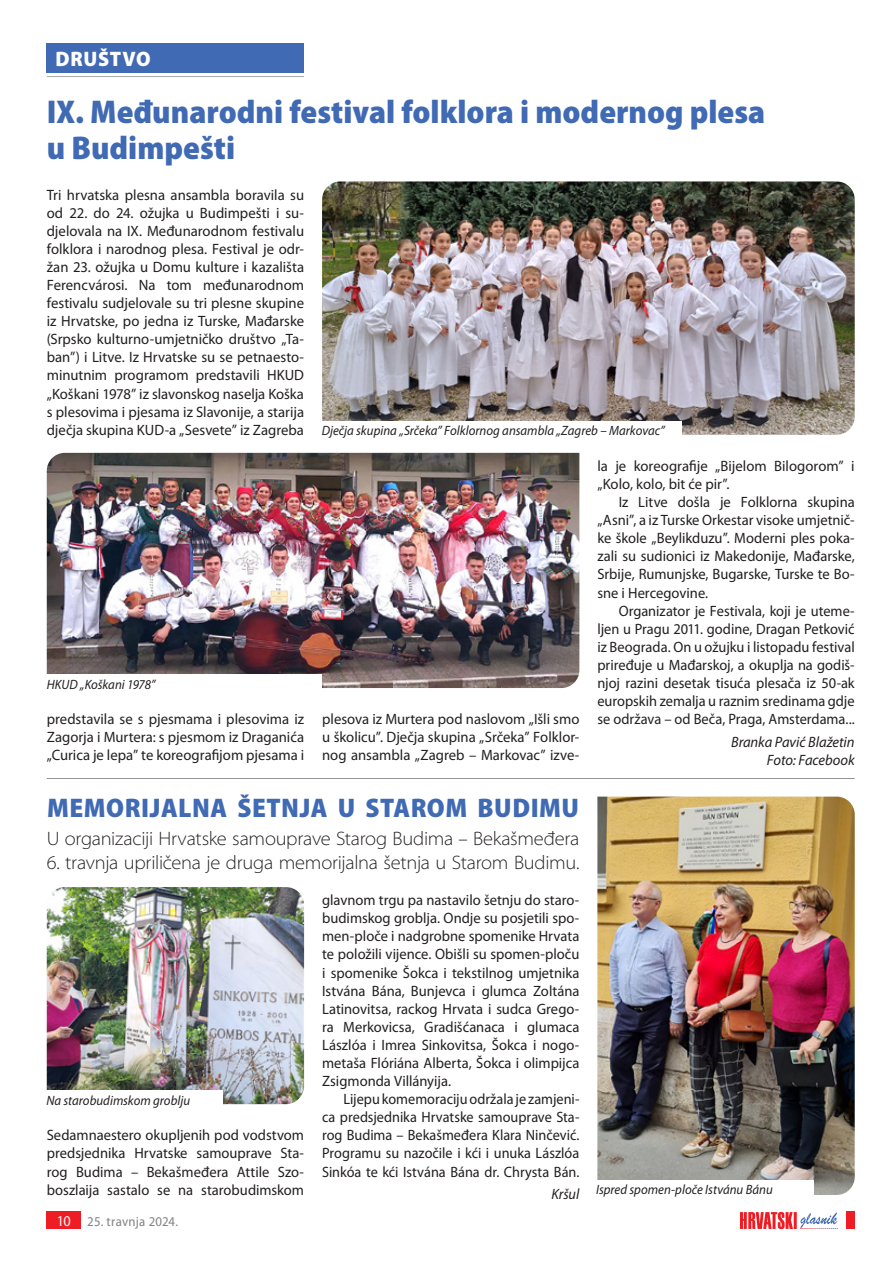
<style>
.page{position:relative;width:893px;height:1263px;background:#fff}
.page>*{position:absolute;margin:0;border:0;box-sizing:border-box;transform-origin:0 0}
.t1{font:900 semi-condensed 33px/36px "Myriad Pro";color:#406ab4}
.t2{font:900 semi-condensed 27px "Myriad Pro";letter-spacing:.02em;color:#406ab4}
.t3{font:900 21px "Myriad Pro";letter-spacing:.035em;color:#fff;scale:.95 1}
.t4{font:300 semi-expanded 19.5px "Myriad Pro";letter-spacing:-.015em;color:#231f20;scale:.95 1}
.t5{font:15px/18.1px "Myriad Pro";color:#231f20;text-align:justify}
.t6{font:15px/18.1px "Myriad Pro";color:#231f20;text-align:justify;scale:.96 1}
.t7{font:15px/18.1px "Myriad Pro";color:#231f20;text-align:justify;scale:.95 1}
.t8{font:italic 15px/18.1px "Myriad Pro";letter-spacing:-.005em;color:#231f20;text-align:right}
.t9{font:italic 15px "Myriad Pro";letter-spacing:-.005em;color:#231f20;scale:.95 1}
.t10{font:italic 13.5px "Myriad Pro";color:#231f20;scale:.95 1}
.t11{font:13.5px "Myriad Pro";letter-spacing:.02em;color:#808285;scale:.95 1}
.s1{font-size:15px;color:#fff}
</style>
<div class="page">
<hr style="left:47px;top:76px;width:257px;height:1px;background:#a8a9ad">
<div style="left:47px;top:1212px;width:34px;height:17px;background:#ee1d23"></div>
<div style="left:846px;top:1212px;width:9px;height:17px;background:#ee1d23"></div>
<svg style="left:740px;top:1212px;width:98px;height:17px"></svg>
<div style="left:47px;top:43px;width:257px;height:30px;background:#406ab4"></div>
<img style="left:322px;top:181px;width:533px;height:254px">
<img style="left:47px;top:453px;width:532px;height:235px">
<hr style="left:47px;top:778px;width:808px;height:1px;background:#939598">
<img style="left:597px;top:797px;width:258px;height:398px">
<img style="left:47px;top:887px;width:257px;height:217px">
<div style="left:42px;top:1090px;width:181px;height:32px;background:#fff"></div>
<div style="left:592px;top:1180px;width:222px;height:28px;background:#fff"></div>
<div style="left:317px;top:421px;width:365px;height:28px;background:#fff"></div>
<div style="left:43px;top:674px;width:279px;height:32px;background:#fff"></div>
<h3 class="t3" style="left:56px;top:45px;width:102px">DRUŠTVO</h3>
<h1 class="t1" style="left:47px;top:92px;width:720px">IX. Međunarodni festival folklora i modernog plesa u Budimpešti</h1>
<p class="t5" style="left:47px;top:185px;width:259px">Tri hrvatska plesna ansambla boravila su od 22. do 24. ožujka u Budimpešti i su&shy;djelovala na IX. Međunarodnom festivalu folklora i narodnog plesa. Festival je odr&shy;žan 23. ožujka u Domu kulture i kazališta Ferencvárosi. Na tom međunarodnom festivalu sudjelovale su tri plesne skupine iz Hrvatske, po jedna iz Turske, Mađarske (Srpsko kulturno-umjetničko društvo „Ta&shy;ban”) i Litve. Iz Hrvatske su se petnaesto&shy;minutnim programom predstavili HKUD „Koškani 1978” iz slavonskog naselja Koška s plesovima i pjesama iz Slavonije, a starija dječja skupina KUD-a „Sesvete” iz Zagreba</p>
<p class="t10" style="left:322px;top:422px;width:363px">Dječja skupina „Srčeka” Folklornog ansambla „Zagreb – Markovac”</p>
<p class="t10" style="left:47px;top:676px;width:116px">HKUD „Koškani 1978”</p>
<p class="t5" style="left:47px;top:710px;width:259px">predstavila se s pjesmama i plesovima iz Zagorja i Murtera: s pjesmom iz Draganića „Curica je lepa” te koreografijom pjesama i</p>
<p class="t5" style="left:322px;top:710px;width:259px">plesova iz Murtera pod naslovom „Išli smo u školicu”. Dječja skupina „Srčeka” Folklor&shy;nog ansambla „Zagreb – Markovac” izve-</p>
<h2 class="t2" style="left:47px;top:790px;width:534px">MEMORIJALNA ŠETNJA U STAROM BUDIMU</h2>
<h3 class="t4" style="left:47px;top:827px;width:562px">U organizaciji Hrvatske samouprave Starog Budima – Bekašmeđera</h3>
<h3 class="t4" style="left:47px;top:851px;width:562px">6. travnja upriličena je druga memorijalna šetnja u Starom Budimu.</h3>
<p class="t10" style="left:46px;top:1092px;width:153px">Na starobudimskom groblju</p>
<p class="t5" style="left:47px;top:1126px;width:259px">Sedamnaestero okupljenih pod vodstvom predsjednika Hrvatske samouprave Sta&shy;rog Budima – Bekašmeđera Attile Szo&shy;boszlaija sastalo se na starobudimskom</p>
<p class="t11" style="left:57px;top:1213px;width:129px"><span class="s1">10</span> 25. travnja 2024.</p>
<p class="t5" style="left:322px;top:891px;width:259px">glavnom trgu pa nastavilo šetnju do staro&shy;budimskog groblja. Ondje su posjetili spo&shy;men-ploče i nadgrobne spomenike Hrvata te položili vijence. Obišli su spomen-ploču i spomenike Šokca i tekstilnog umjetnika Istvána Bána, Bunjevca i glumca Zoltána Latinovitsa, rackog Hrvata i sudca Grego&shy;ra Merkovicsa, Gradišćanaca i glumaca Lászlóa i Imrea Sinkovitsa, Šokca i nogo&shy;metaša Flóriána Alberta, Šokca i olimpijca Zsigmonda Villányija.</p>
<p class="t7" style="left:322px;top:1090px;width:272px;text-indent:21px">Lijepu komemoraciju održala je zamjeni&shy;ca predsjednika Hrvatske samouprave Sta&shy;rog Budima – Bekašmeđera Klara Ninčević.<br>Programu su nazočile i kći i unuka Lászlóa Sinkóa te kći Istvána Bána dr. Chrysta Bán.</p>
<p class="t9" style="left:551px;top:1185px;width:31px">Kršul</p>
<p class="t5" style="left:597px;top:457px;width:259px">la je koreografije „Bijelom Bilogorom” i „Kolo, kolo, bit će pir”.</p>
<p class="t5" style="left:597px;top:493px;width:259px;text-indent:21px">Iz Litve došla je Folklorna skupina „Asni”, a iz Turske Orkestar visoke umjetnič&shy;ke škole „Beylikduzu”. Moderni ples poka&shy;zali su sudionici iz Makedonije, Mađarske, Srbije, Rumunjske, Bugarske, Turske te Bo&shy;sne i Hercegovine.</p>
<p class="t6" style="left:597px;top:601px;width:270px;text-indent:21px">Organizator je Festivala, koji je uteme&shy;ljen u Pragu 2011. godine, Dragan Petković iz Beograda. On u ožujku i listopadu festival priređuje u Mađarskoj, a okuplja na godiš&shy;njoj razini desetak tisuća plesača iz 50-ak europskih zemalja u raznim sredinama gdje se održava – od Beča, Praga, Amsterdama...</p>
<p class="t8" style="left:731px;top:732px;width:125px">Branka Pavić Blažetin<br>Foto: Facebook</p>
<p class="t10" style="left:596px;top:1181px;width:187px">Ispred spomen-ploče Istvánu Bánu</p>
</div>
